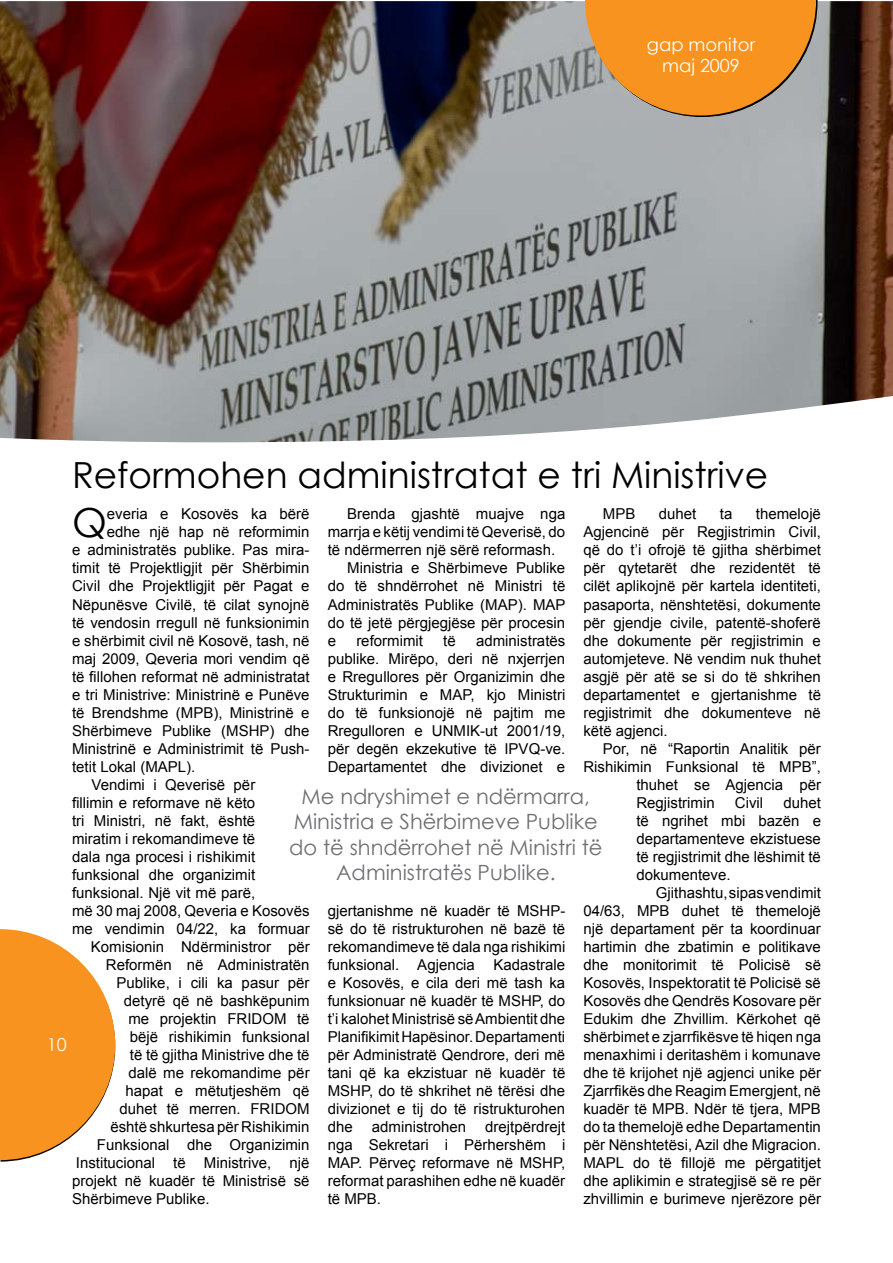
<style>
.page{position:relative;width:893px;height:1263px;background:#fff}
.page>*{position:absolute;margin:0;border:0;box-sizing:border-box;transform-origin:0 0}
.t1{font:40.05px "Century Gothic";color:#000}
.t2{font:36px "Century Gothic";color:#000}
.t3{font:21px/25.2px "Century Gothic";color:#6d6f71;text-align:center}
.t4{font:18px/21.6px "Century Gothic";color:#fff;text-align:center}
.t5{font:15px/18px "Arial";color:#000;text-align:justify}
</style>
<div class="page">
<img style="left:0;top:1px;width:893px;height:441px">
<svg style="left:585px;top:0;width:233px;height:117px;background:#e2963d"></svg>
<svg style="left:0;top:929px;width:115px;height:232px"></svg>
<p class="t4" style="left:647px;top:33px;width:110px">gap monitor maj 2009</p>
<h2 class="t2" style="left:72px;top:449px;width:698px">Reformohen administratat e tri Ministrive</h2>
<h1 class="t1" style="left:72px;top:495px;width:36px">Q</h1>
<p class="t5" style="left:107px;top:505px;width:204px">everia e Kosovës ka bërë</p>
<p class="t5" style="left:347px;top:505px;width:220px">Brenda gjashtë muajve nga</p>
<p class="t5" style="left:328px;top:523px;width:239px">marrja e këtij vendimi të Qeverisë, do</p>
<p class="t5" style="left:328px;top:541px;width:229px">të ndërmerren një sërë reformash.</p>
<p class="t5" style="left:347px;top:559px;width:220px">Ministria e Shërbimeve Publike</p>
<p class="t5" style="left:328px;top:577px;width:239px">do të shndërrohet në Ministri të</p>
<p class="t5" style="left:328px;top:595px;width:239px">Administratës Publike (MAP). MAP</p>
<p class="t5" style="left:328px;top:613px;width:239px">do të jetë përgjegjëse për procesin</p>
<p class="t5" style="left:328px;top:631px;width:10px">e</p>
<p class="t5" style="left:356px;top:631px;width:68px">reformimit</p>
<p class="t5" style="left:443px;top:631px;width:14px">të</p>
<p class="t5" style="left:583px;top:505px;width:239px;text-indent:173px">themelojë Agjencinë për Regjistrimin Civil, që do t’i ofrojë të gjitha shërbimet për qytetarët dhe rezidentët të cilët aplikojnë për kartela identiteti, pasaporta, nënshtetësi, dokumente për gjendje civile, patentë-shoferë dhe dokumente për regjistrimin e automjeteve. Në vendim nuk thuhet asgjë për atë se si do të shkrihen departamentet e gjertanishme të regjistrimit dhe dokumenteve në këtë agjenci.</p>
<p class="t5" style="left:603px;top:739px;width:220px">Por, në “Raportin Analitik për</p>
<p class="t5" style="left:583px;top:757px;width:239px">Rishikimin Funksional të MPB”,</p>
<p class="t5" style="left:636px;top:775px;width:186px">thuhet se Agjencia për</p>
<p class="t5" style="left:636px;top:793px;width:80px">Regjistrimin</p>
<p class="t5" style="left:735px;top:793px;width:30px">Civil</p>
<p class="t5" style="left:603px;top:505px;width:34px">MPB</p>
<p class="t5" style="left:659px;top:505px;width:39px">duhet</p>
<p class="t5" style="left:720px;top:505px;width:14px">ta</p>
<p class="t5" style="left:107px;top:523px;width:204px">edhe një hap në reformimin</p>
<p class="t5" style="left:72px;top:541px;width:239px">e administratës publike. Pas mira-</p>
<p class="t5" style="left:72px;top:559px;width:239px">timit të Projektligjit për Shërbimin</p>
<p class="t5" style="left:72px;top:577px;width:239px">Civil dhe Projektligjit për Pagat e</p>
<p class="t5" style="left:72px;top:595px;width:239px">Nëpunësve Civilë, të cilat synojnë</p>
<p class="t5" style="left:72px;top:613px;width:239px">të vendosin rregull në funksionimin</p>
<p class="t5" style="left:72px;top:631px;width:239px">e shërbimit civil në Kosovë, tash, në</p>
<p class="t5" style="left:72px;top:649px;width:239px">maj 2009, Qeveria mori vendim që</p>
<p class="t5" style="left:72px;top:667px;width:239px">të fillohen reformat në administratat</p>
<p class="t5" style="left:72px;top:685px;width:239px">e tri Ministrive: Ministrinë e Punëve</p>
<p class="t5" style="left:72px;top:703px;width:239px">të Brendshme (MPB), Ministrinë e</p>
<p class="t5" style="left:72px;top:721px;width:239px">Shërbimeve Publike (MSHP) dhe</p>
<p class="t5" style="left:72px;top:739px;width:239px">Ministrinë e Administrimit të Push-</p>
<p class="t5" style="left:72px;top:757px;width:125px">tetit Lokal (MAPL).</p>
<p class="t5" style="left:92px;top:775px;width:165px">Vendimi i Qeverisë për</p>
<p class="t5" style="left:72px;top:793px;width:185px">fillimin e reformave në këto</p>
<p class="t5" style="left:72px;top:811px;width:185px">tri Ministri, në fakt, është</p>
<p class="t5" style="left:72px;top:829px;width:185px">miratim i rekomandimeve të</p>
<p class="t5" style="left:72px;top:847px;width:185px">dala nga procesi i rishikimit</p>
<p class="t5" style="left:72px;top:865px;width:185px">funksional dhe organizimit</p>
<p class="t5" style="left:72px;top:883px;width:185px">funksional. Një vit më parë,</p>
<p class="t5" style="left:72px;top:901px;width:239px">më 30 maj 2008, Qeveria e Kosovës</p>
<p class="t5" style="left:72px;top:919px;width:239px">me vendimin 04/22, ka formuar</p>
<p class="t5" style="left:91px;top:937px;width:220px">Komisionin Ndërministror për</p>
<p class="t5" style="left:106px;top:955px;width:205px">Reformën në Administratën</p>
<p class="t5" style="left:116px;top:973px;width:195px">Publike, i cili ka pasur për</p>
<p class="t5" style="left:124px;top:991px;width:187px">detyrë që në bashkëpunim</p>
<p class="t5" style="left:128px;top:1009px;width:183px">me projektin FRIDOM të</p>
<p class="t5" style="left:130px;top:1027px;width:181px">bëjë rishikimin funksional</p>
<p class="t5" style="left:130px;top:1045px;width:181px">të të gjitha Ministrive dhe të</p>
<p class="t5" style="left:128px;top:1063px;width:183px">dalë me rekomandime për</p>
<p class="t5" style="left:125px;top:1081px;width:186px">hapat e mëtutjeshëm që</p>
<p class="t5" style="left:119px;top:1099px;width:192px">duhet të merren. FRIDOM</p>
<p class="t5" style="left:110px;top:1117px;width:201px">është shkurtesa për Rishikimin</p>
<p class="t5" style="left:97px;top:1135px;width:214px">Funksional dhe Organizimin</p>
<p class="t5" style="left:76px;top:1153px;width:235px">Institucional të Ministrive, një</p>
<p class="t5" style="left:72px;top:1171px;width:239px">projekt në kuadër të Ministrisë së</p>
<p class="t5" style="left:72px;top:1189px;width:139px">Shërbimeve Publike.</p>
<p class="t5" style="left:328px;top:631px;width:239px;text-indent:148px">administratës publike. Mirëpo, deri në nxjerrjen e Rregullores për Organizimin dhe Strukturimin e MAP, kjo Ministri do të funksionojë në pajtim me Rregulloren e UNMIK-ut 2001/19, për degën ekzekutive të IPVQ-ve.<br>Departamentet dhe divizionet e</p>
<h3 class="t3" style="left:289px;top:784px;width:315px">Me ndryshimet e ndërmarra,<br>Ministria e Shërbimeve Publike do të shndërrohet në Ministri të<br>Administratës Publike.</h3>
<p class="t5" style="left:636px;top:793px;width:186px;text-indent:147px">duhet të ngrihet mbi bazën e departamenteve ekzistuese të regjistrimit dhe lëshimit të dokumenteve.</p>
<p class="t5" style="left:583px;top:883px;width:239px;text-indent:73px">Gjithashtu, sipas vendimit 04/63, MPB duhet të themelojë një departament për ta koordinuar hartimin dhe zbatimin e politikave dhe monitorimit të Policisë së Kosovës, Inspektoratit të Policisë së Kosovës dhe Qendrës Kosovare për Edukim dhe Zhvillim. Kërkohet që shërbimet e zjarrfikësve të hiqen nga menaxhimi i deritashëm i komunave dhe të krijohet një agjenci unike për Zjarrfikës dhe Reagim Emergjent, në kuadër të MPB. Ndër të tjera, MPB do ta themelojë edhe Departamentin për Nënshtetësi, Azil dhe Migracion.<br>MAPL do të fillojë me përgatitjet dhe aplikimin e strategjisë së re për zhvillimin e burimeve njerëzore për</p>
<p class="t5" style="left:328px;top:901px;width:239px">gjertanishme në kuadër të MSHP&shy;së do të ristrukturohen në bazë të rekomandimeve të dala nga rishikimi funksional. Agjencia</p>
<p class="t5" style="left:328px;top:955px;width:239px;text-indent:166px">Kadastrale e Kosovës, e cila deri më tash ka funksionuar në kuadër të MSHP, do t’i kalohet Ministrisë së Ambientit dhe Planifikimit Hapësinor. Departamenti për Administratë Qendrore, deri më tani që ka ekzistuar në kuadër të MSHP, do të shkrihet në tërësi dhe divizionet e tij do të ristrukturohen dhe</p>
<p class="t4" style="left:47px;top:1033px;width:21px">10</p>
<p class="t5" style="left:328px;top:1117px;width:239px;text-indent:158px">drejtpërdrejt nga Sekretari i Përhershëm i MAP. Përveç reformave në MSHP, reformat parashihen edhe në kuadër të MPB.</p>
<p class="t5" style="left:372px;top:1117px;width:96px">administrohen</p>
</div>
